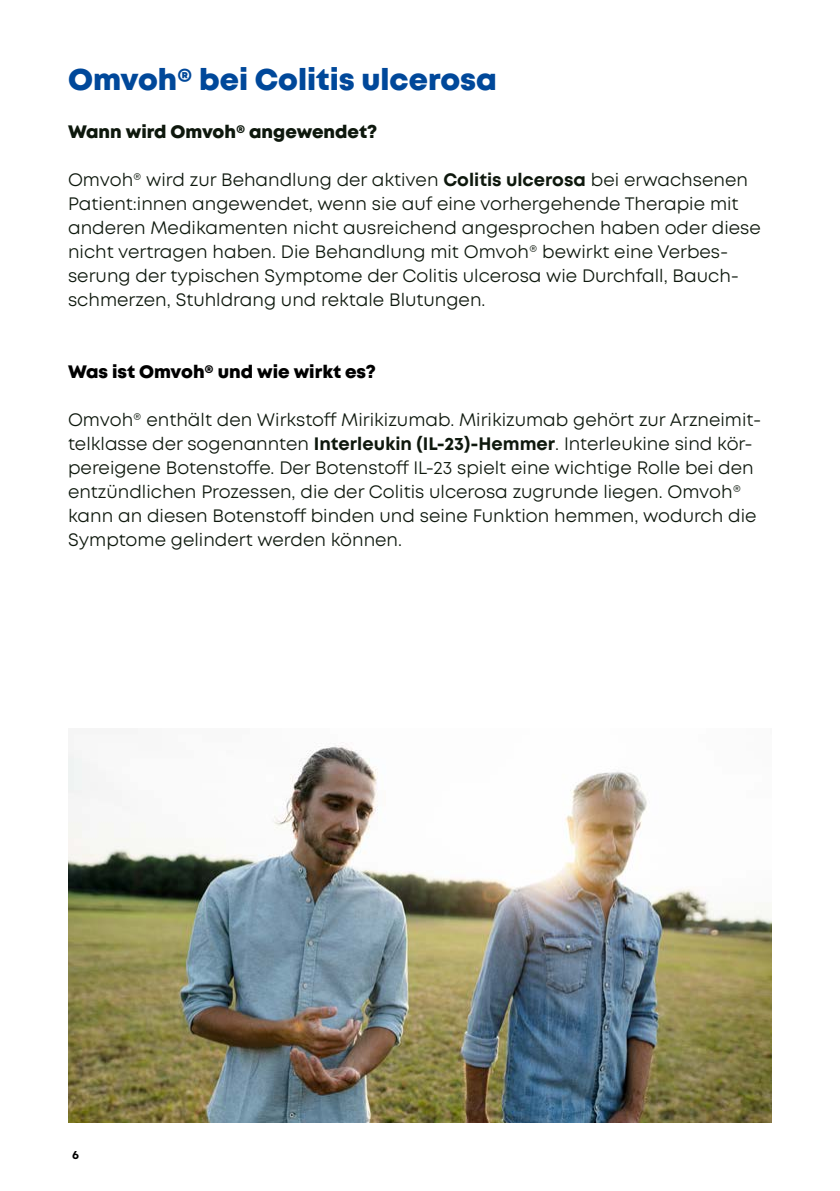
<style>
.page{position:relative;width:840px;height:1191px;background:#fff}
.page>*{position:absolute;margin:0;border:0;box-sizing:border-box;transform-origin:0 0}
.Headline_Blue_Heavy_16_20{font:800 30px "Mont";color:#00489a}
.Copy_Text_Black_Book_10_13{font:18px/24px "Mont";color:#0e180d}
.t1{font:800 18px "Mont";color:#000}
.Subheadline_Black_Heavy_12_15{font:800 18px "Mont";color:#0e180d}
.t2{font:700 12px "Mont";color:#000}
.s1{font-weight:700}
</style>
<div class="page">
<img style="left:68px;top:742px;width:703px;height:381px">
<p class="Headline_Blue_Heavy_16_20" style="left:68px;top:60px;width:430px">Omvoh® bei Colitis ulcerosa</p>
<p class="Subheadline_Black_Heavy_12_15" style="left:68px;top:120px;width:310px">Wann wird Omvoh® angewendet?</p>
<p class="Copy_Text_Black_Book_10_13" style="left:68px;top:168px;width:693px">Omvoh® wird zur Behandlung der aktiven <span class="s1">Colitis ulcerosa</span> bei erwachsenen Patient:innen angewendet, wenn sie auf eine vorhergehende Therapie mit anderen Medikamenten nicht ausreichend angesprochen haben oder diese nicht vertragen haben. Die Behandlung mit Omvoh® bewirkt eine Verbes&shy;serung der typischen Symptome der Colitis ulcerosa wie Durchfall, Bauch&shy;schmerzen, Stuhldrang und rektale Blutungen.</p>
<p class="t1" style="left:68px;top:360px;width:309px">Was ist Omvoh® und wie wirkt es?</p>
<p class="Copy_Text_Black_Book_10_13" style="left:68px;top:408px;width:694px">Omvoh® enthält den Wirkstoff Mirikizumab. Mirikizumab gehört zur Arzneimit&shy;telklasse der sogenannten <span class="s1">Interleukin (IL-23)-Hemmer</span>. Interleukine sind kör&shy;pereigene Botenstoffe. Der Botenstoff IL-23 spielt eine wichtige Rolle bei den entzündlichen Prozessen, die der Colitis ulcerosa zugrunde liegen. Omvoh® kann an diesen Botenstoff binden und seine Funktion hemmen, wodurch die Symptome gelindert werden können.</p>
<p class="t2" style="left:72px;top:1147px;width:8px">6</p>
</div>
